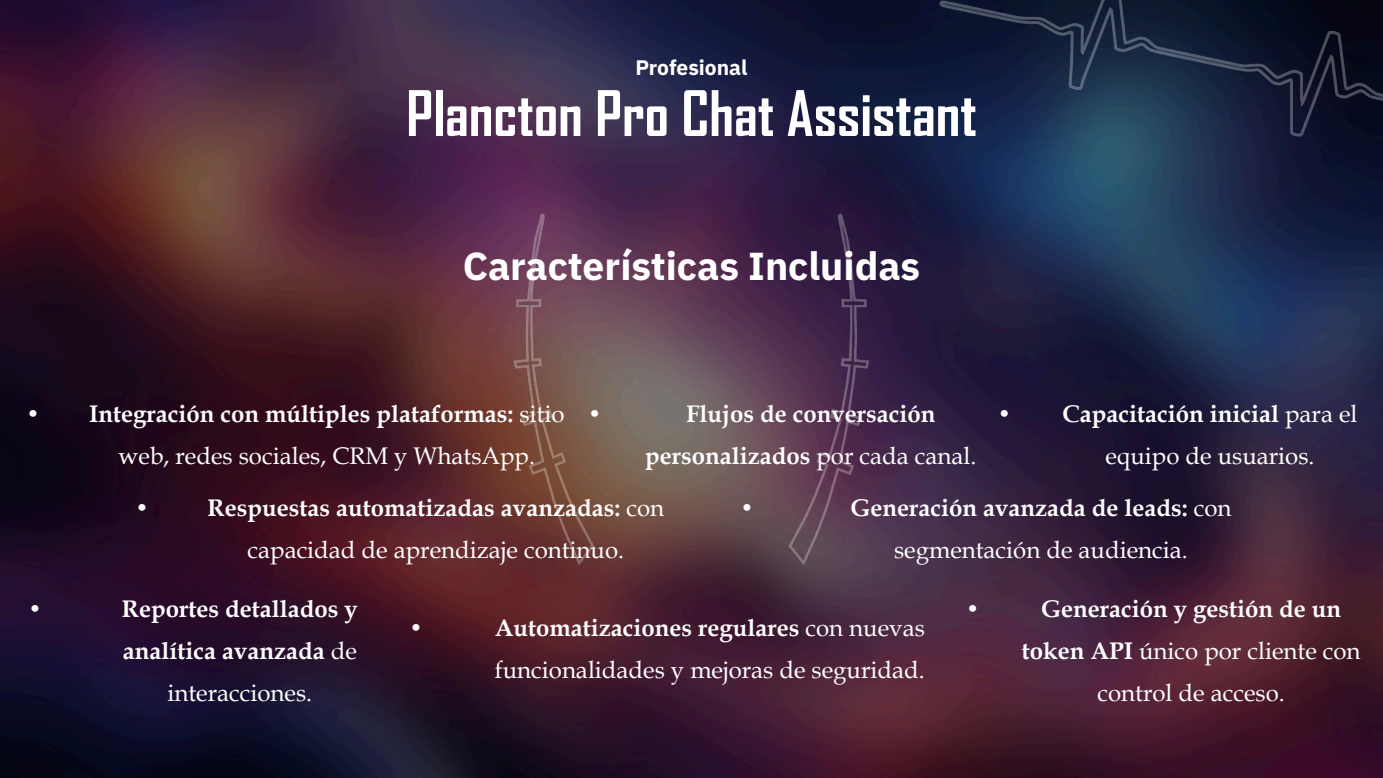
<style>
.page{position:relative;width:1383px;height:778px;background:#fff}
.page>*{position:absolute;margin:0;border:0;box-sizing:border-box;transform-origin:0 0}
.t1{font:700 60px "Agency FB";color:#fff}
.t2{font:700 39px "IBM Plex Sans";color:#fff}
.t3{font:24px/42px "Book Antiqua";color:#fff;text-align:center}
.t4{font:700 24px/42px "Book Antiqua";color:#fff;text-align:center}
.t5{font:700 21px "IBM Plex Sans";color:#fff}
.s1{font-weight:400}
.s2{font-weight:700}
</style>
<div class="page">
<img style="left:0;top:0;width:1382px;height:778px">
<img style="left:939px;top:0;width:443px;height:137px">
<img style="left:513px;top:213px;width:356px;height:352px">
<p class="t5" style="left:635px;top:58px;width:114px">Profesional</p>
<h1 class="t1" style="left:406px;top:90px;width:572px">Plancton Pro Chat Assistant</h1>
<h2 class="t2" style="left:462px;top:249px;width:459px">Características Incluidas</h2>
<p class="t4" style="left:587px;top:395px;width:16px">•</p>
<p class="t4" style="left:645px;top:395px;width:333px">Flujos de conversación personalizados <span class="s1">por cada canal.</span></p>
<p class="t3" style="left:1105px;top:396px;width:253px;text-align:left;text-indent:-108px"><span class="s2">• Capacitación inicial</span> para el equipo de usuarios.</p>
<p class="t4" style="left:119px;top:395px;width:447px;text-align:left;text-indent:-93px">• Integración con múltiples plataformas: <span class="s1">sitio web, redes sociales, CRM y WhatsApp.</span></p>
<p class="t4" style="left:135px;top:489px;width:16px">•</p>
<p class="t3" style="left:208px;top:490px;width:458px"><span class="s2">Respuestas automatizadas avanzadas:</span> con capacidad de aprendizaje continuo.</p>
<p class="t4" style="left:740px;top:489px;width:16px">•</p>
<p class="t3" style="left:850px;top:490px;width:383px"><span class="s2">Generación avanzada de leads:</span> con segmentación de audiencia.</p>
<p class="t4" style="left:28px;top:590px;width:16px">•</p>
<p class="t4" style="left:122px;top:590px;width:237px">Reportes detallados y analítica avanzada <span class="s1">de interacciones.</span></p>
<p class="t4" style="left:409px;top:609px;width:16px">•</p>
<p class="t3" style="left:495px;top:609px;width:432px;text-align:left"><span class="s2">Automatizaciones regulares</span> con nuevas funcionalidades y mejoras de seguridad.</p>
<p class="t4" style="left:965px;top:590px;width:16px">•</p>
<p class="t3" style="left:1021px;top:591px;width:340px"><span class="s2">Generación y gestión de un token API</span> único por cliente con control de acceso.</p>
</div>
